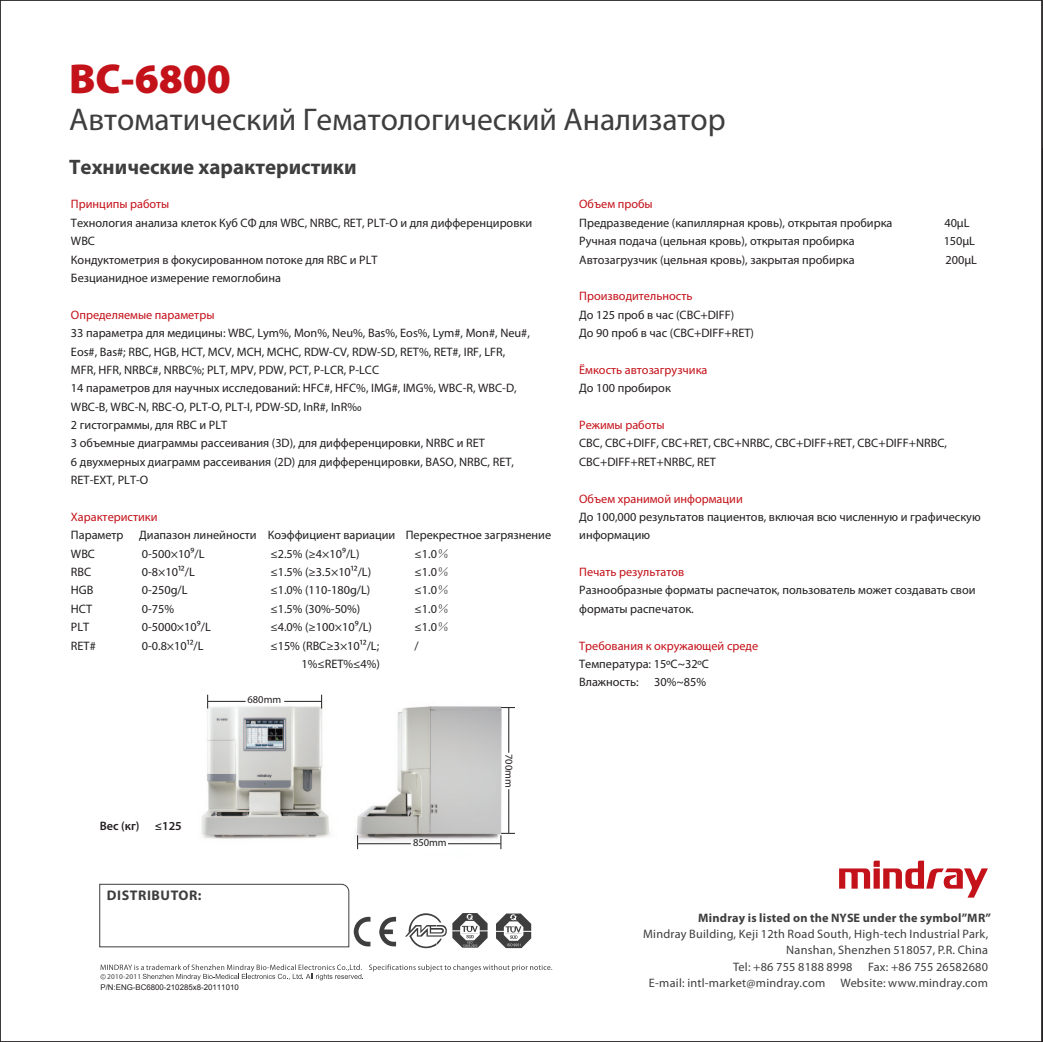
<style>
.page{position:relative;width:1043px;height:1042px;background:#fff}
.page>*{position:absolute;margin:0;border:0;box-sizing:border-box;transform-origin:0 0}
.t1{font:900 42px "Myriad Pro";color:#c4121a}
.t2{font:31.5px "Myriad Pro";color:#3e3e3f}
.t3{font:700 21px "Myriad Pro";color:#3e3e3f}
.t4{font:700 14px "Myriad Pro";letter-spacing:.04em;color:#3e3e3f}
.t5{font:12.25px/18.4px "Myriad Pro";color:#231f20}
.t6{font:12.25px/16.6px "Myriad Pro";letter-spacing:.02em;color:#3e3e3f;text-align:right}
.t7{font:12.25px "Myriad Pro";color:#c4121a}
.t8{font:700 12.25px "Myriad Pro";letter-spacing:.02em;color:#3e3e3f}
.t9{font:600 12.25px "Myriad Pro";color:#231f20}
.t10{font:10.5px "Myriad Pro";color:#231f20}
.t11{font:7.88px "Arial";color:#231f20}
.t12{font:7.35px "Myriad Pro";letter-spacing:.025em;color:#3e3e3f}
.s1{font-family:"Sim Sun"}
</style>
<div class="page">
<img style="left:201px;top:704px;width:129px;height:135px">
<img style="left:355px;top:706px;width:156px;height:144px">
<svg style="left:207px;top:695px;width:1px;height:13px"></svg>
<hr style="left:208px;top:701px;width:38px;height:1px;background:#231f20">
<hr style="left:284px;top:701px;width:38px;height:1px;background:#231f20">
<svg style="left:321px;top:695px;width:1px;height:13px"></svg>
<svg style="left:357px;top:835px;width:1px;height:14px"></svg>
<hr style="left:358px;top:843px;width:53px;height:1px;background:#231f20">
<hr style="left:448px;top:843px;width:53px;height:1px;background:#231f20">
<svg style="left:500px;top:833px;width:15px;height:16px"></svg>
<hr style="left:508px;top:789px;width:1px;height:44px;background:#231f20">
<hr style="left:508px;top:707px;width:1px;height:46px;background:#231f20">
<svg style="left:501px;top:707px;width:14px;height:1px"></svg>
<svg style="left:1042px;top:148px;width:1px;height:894px"></svg>
<svg style="left:839px;top:860px;width:149px;height:37px"></svg>
<svg style="left:100px;top:964px;width:452px;height:16px"></svg>
<svg style="left:99px;top:883px;width:297px;height:64px"></svg>
<svg style="left:405px;top:913px;width:126px;height:35px"></svg>
<h1 class="t1" style="left:69px;top:55px;width:163px">BC-6800</h1>
<h2 class="t2" style="left:69px;top:103px;width:658px">Автоматический Гематологический Анализатор</h2>
<h3 class="t3" style="left:69px;top:156px;width:289px">Технические характеристики</h3>
<p class="t7" style="left:71px;top:198px;width:100px">Принципы работы</p>
<p class="t5" style="left:71px;top:214px;width:463px">Технология анализа клеток Куб СФ для WBC, NRBC, RET, PLT-O и для дифференцировки WBC<br>Кондуктометрия в фокусированном потоке для RBC и PLT<br>Безцианидное измерение гемоглобина</p>
<p class="t7" style="left:71px;top:308px;width:145px">Определяемые параметры</p>
<p class="t5" style="left:71px;top:324px;width:460px">33 параметра для медицины: WBC, Lym%, Mon%, Neu%, Bas%, Eos%, Lym#, Mon#, Neu#, Eos#, Bas#; RBC, HGB, HCT, MCV, MCH, MCHC, RDW-CV, RDW-SD, RET%, RET#, IRF, LFR, MFR, HFR, NRBC#, NRBC%; PLT, MPV, PDW, PCT, P-LCR, P-LCC<br>14 параметров для научных исследований: HFC#, HFC%, IMG#, IMG%, WBC-R, WBC-D, WBC-B, WBC-N, RBC-O, PLT-O, PLT-I, PDW-SD, InR#, InR‰<br>2 гистограммы, для RBC и PLT<br>3 объемные диаграммы рассеивания (3D), для дифференцировки, NRBC и RET<br>6 двухмерных диаграмм рассеивания (2D) для дифференцировки, BASO, NRBC, RET, RET-EXT, PLT-O</p>
<p class="t7" style="left:71px;top:510px;width:88px">Характеристики</p>
<p class="t5" style="left:71px;top:526px;width:54px">Параметр</p>
<p class="t5" style="left:139px;top:526px;width:413px">Диапазон линейности Коэффициент вариации Перекрестное загрязнение</p>
<p class="t5" style="left:71px;top:544px;width:26px">WBC</p>
<p class="t5" style="left:142px;top:544px;width:64px">0-500×10⁹/L</p>
<p class="t5" style="left:270px;top:544px;width:91px">≤2.5% (≥4×10⁹/L)</p>
<p class="t5" style="left:415px;top:544px;width:36px">≤1.0<span class="s1">％</span></p>
<p class="t5" style="left:71px;top:563px;width:22px">RBC</p>
<p class="t5" style="left:142px;top:563px;width:54px">0-8×10¹²/L</p>
<p class="t5" style="left:270px;top:563px;width:102px">≤1.5% (≥3.5×10¹²/L)</p>
<p class="t5" style="left:415px;top:563px;width:36px">≤1.0<span class="s1">％</span></p>
<p class="t5" style="left:71px;top:581px;width:24px">HGB</p>
<p class="t5" style="left:142px;top:581px;width:47px">0-250g/L</p>
<p class="t5" style="left:270px;top:581px;width:101px">≤1.0% (110-180g/L)</p>
<p class="t5" style="left:415px;top:581px;width:36px">≤1.0<span class="s1">％</span></p>
<p class="t5" style="left:71px;top:600px;width:23px">HCT</p>
<p class="t5" style="left:142px;top:600px;width:34px">0-75%</p>
<p class="t5" style="left:270px;top:600px;width:91px">≤1.5% (30%-50%)</p>
<p class="t5" style="left:415px;top:600px;width:36px">≤1.0<span class="s1">％</span></p>
<p class="t5" style="left:71px;top:618px;width:20px">PLT</p>
<p class="t5" style="left:142px;top:618px;width:71px">0-5000×10⁹/L</p>
<p class="t5" style="left:270px;top:618px;width:103px">≤4.0% (≥100×10⁹/L)</p>
<p class="t5" style="left:415px;top:618px;width:36px">≤1.0<span class="s1">％</span></p>
<p class="t5" style="left:71px;top:636px;width:26px">RET#</p>
<p class="t5" style="left:142px;top:636px;width:63px">0-0.8×10¹²/L</p>
<p class="t5" style="left:270px;top:636px;width:110px">≤15% (RBC≥3×10¹²/L;</p>
<p class="t5" style="left:415px;top:636px;width:6px">/</p>
<p class="t5" style="left:302px;top:655px;width:80px">1%≤RET%≤4%)</p>
<p class="t10" style="left:247px;top:694px;width:35px">680mm</p>
<p class="t9" style="left:100px;top:819px;width:84px">Вес (кг) ≤125</p>
<p class="t4" style="left:107px;top:887px;width:96px">DISTRIBUTOR:</p>
<p class="t12" style="left:107px;top:972px;width:35px">2010-2011</p>
<p class="t11" style="left:100px;top:982px;width:140px">P/N:ENG-BC6800-210285x8-20111010</p>
<p class="t10" style="left:413px;top:836px;width:35px">850mm</p>
<p class="t10" style="left:515px;top:754px;width:35px;rotate:90deg">700mm</p>
<p class="t7" style="left:579px;top:198px;width:75px">Объем пробы</p>
<p class="t5" style="left:579px;top:214px;width:315px">Предразведение (капиллярная кровь), открытая пробирка</p>
<p class="t5" style="left:944px;top:214px;width:27px">40μL</p>
<p class="t5" style="left:579px;top:232px;width:277px">Ручная подача (цельная кровь), открытая пробирка</p>
<p class="t5" style="left:943px;top:232px;width:33px">150μL</p>
<p class="t5" style="left:579px;top:250px;width:277px">Автозагрузчик (цельная кровь), закрытая пробирка</p>
<p class="t5" style="left:945px;top:250px;width:33px">200μL</p>
<p class="t7" style="left:579px;top:289px;width:115px">Производительность</p>
<p class="t5" style="left:579px;top:306px;width:176px">До 125 проб в час (CBC+DIFF)<br>До 90 проб в час (CBC+DIFF+RET)</p>
<p class="t7" style="left:579px;top:363px;width:130px">Ёмкость автозагрузчика</p>
<p class="t5" style="left:579px;top:379px;width:93px">До 100 пробирок</p>
<p class="t7" style="left:579px;top:418px;width:87px">Режимы работы</p>
<p class="t5" style="left:579px;top:434px;width:369px">CBC, CBC+DIFF, CBC+RET, CBC+NRBC, CBC+DIFF+RET, CBC+DIFF+NRBC,<br>CBC+DIFF+RET+NRBC, RET</p>
<p class="t7" style="left:579px;top:492px;width:165px">Объем хранимой информации</p>
<p class="t5" style="left:579px;top:508px;width:403px">До 100,000 результатов пациентов, включая всю численную и графическую информацию</p>
<p class="t7" style="left:579px;top:565px;width:107px">Печать результатов</p>
<p class="t5" style="left:579px;top:581px;width:398px">Разнообразные форматы распечаток, пользователь может создавать свои форматы распечаток.</p>
<p class="t7" style="left:579px;top:639px;width:180px">Требования к окружающей среде</p>
<p class="t5" style="left:579px;top:655px;width:131px">Температура: 15ºC~32ºC<br>Влажность:</p>
<p class="t5" style="left:654px;top:673px;width:53px">30%~85%</p>
<p class="t8" style="left:698px;top:910px;width:294px">Mindray is listed on the NYSE under the symbol”MR”</p>
<p class="t6" style="left:643px;top:925px;width:347px">Mindray Building, Keji 12th Road South, High-tech Industrial Park,</p>
<p class="t6" style="left:786px;top:942px;width:203px">Nanshan, Shenzhen 518057, P.R. China</p>
<p class="t6" style="left:733px;top:958px;width:121px">Tel: +86 755 8188 8998</p>
<p class="t6" style="left:649px;top:958px;width:341px">Fax: +86 755 26582680<br>E-mail: intl-market@mindray.com Website: www.mindray.com</p>
</div>
